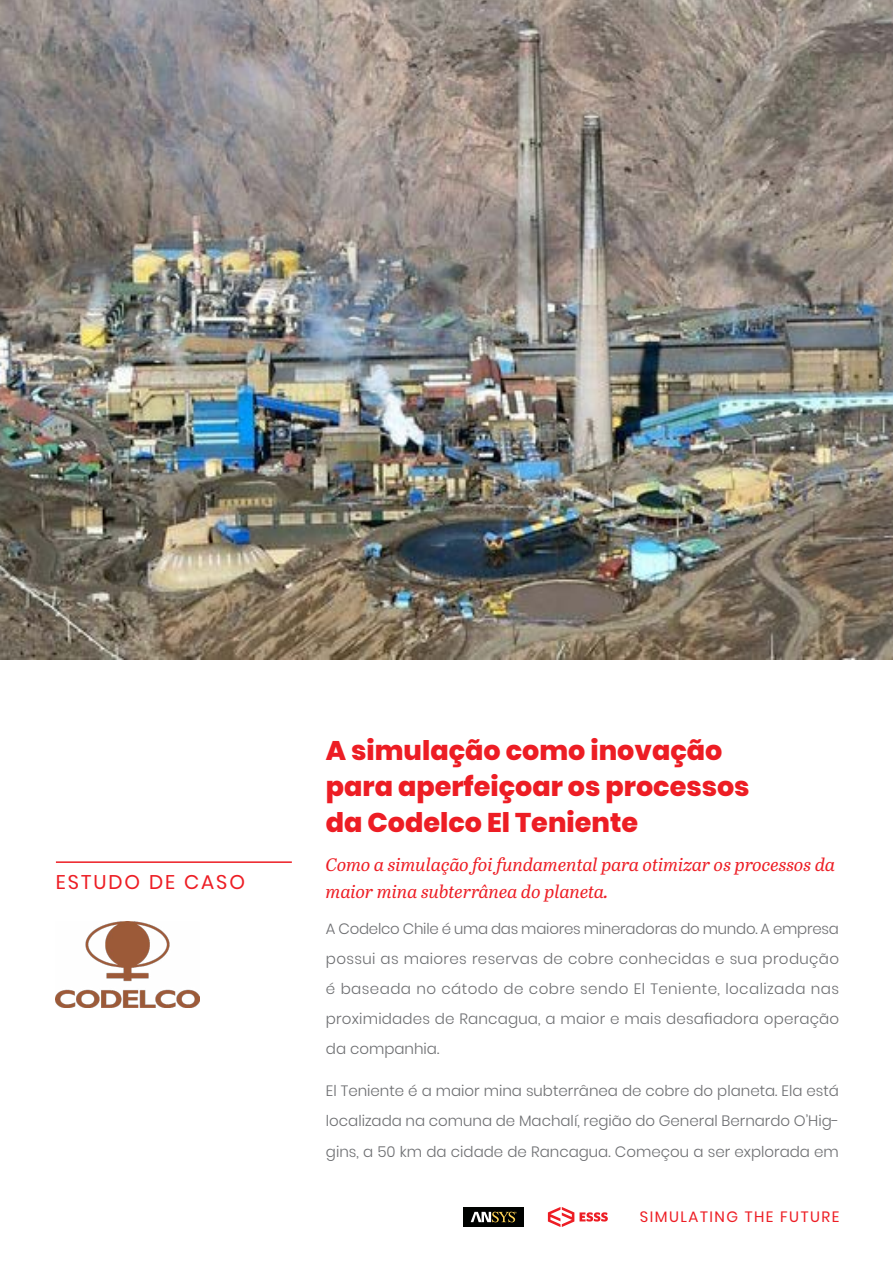
<style>
.page{position:relative;width:893px;height:1263px;background:#fff}
.page>*{position:absolute;margin:0;border:0;box-sizing:border-box;transform-origin:0 0}
.t1{font:800 27px/36px "Poppins";color:#ed1d24}
.t2{font:19.8px "Poppins";letter-spacing:.1em;color:#ed1d24}
.t3{font:italic 18px/27px "Abril Text";color:#ed1d24}
.t4{font:300 15px/30px "Poppins";color:#6d6e71;text-align:justify}
.t5{font:15px "Poppins";letter-spacing:.1em;color:#ed1d24}
</style>
<div class="page">
<svg style="left:548px;top:1207px;width:26px;height:20px"></svg>
<svg style="left:580px;top:1212px;width:28px;height:9px"></svg>
<div style="left:464px;top:1207px;width:60px;height:19px;background:#000200"></div>
<svg style="left:471px;top:1212px;width:46px;height:10px"></svg>
<img style="left:0;top:0;width:893px;height:659px">
<hr style="left:56px;top:861px;width:236px;height:2px;background:#ed1d24">
<img style="left:56px;top:921px;width:144px;height:87px">
<h2 class="t2" style="left:56px;top:871px;width:191px">ESTUDO DE CASO</h2>
<h1 class="t1" style="left:326px;top:733px;width:425px">A simulação como inovação para aperfeiçoar os processos da Codelco El Teniente</h1>
<p class="t3" style="left:326px;top:851px;width:511px">Como a simulação foi fundamental para otimizar os processos da maior mina subterrânea do planeta.</p>
<p class="t4" style="left:326px;top:914px;width:515px">A Codelco Chile é uma das maiores mineradoras do mundo. A empresa possui as maiores reservas de cobre conhecidas e sua produção é baseada no cátodo de cobre sendo El Teniente, localizada nas proximidades de Rancagua, a maior e mais desafiadora operação da companhia.</p>
<p class="t4" style="left:326px;top:1076px;width:515px">El Teniente é a maior mina subterrânea de cobre do planeta. Ela está localizada na comuna de Machalí, região do General Bernardo O’Hig&shy;gins, a 50 km da cidade de Rancagua. Começou a ser explorada em</p>
<p class="t5" style="left:640px;top:1208px;width:201px">SIMULATING THE FUTURE</p>
</div>
